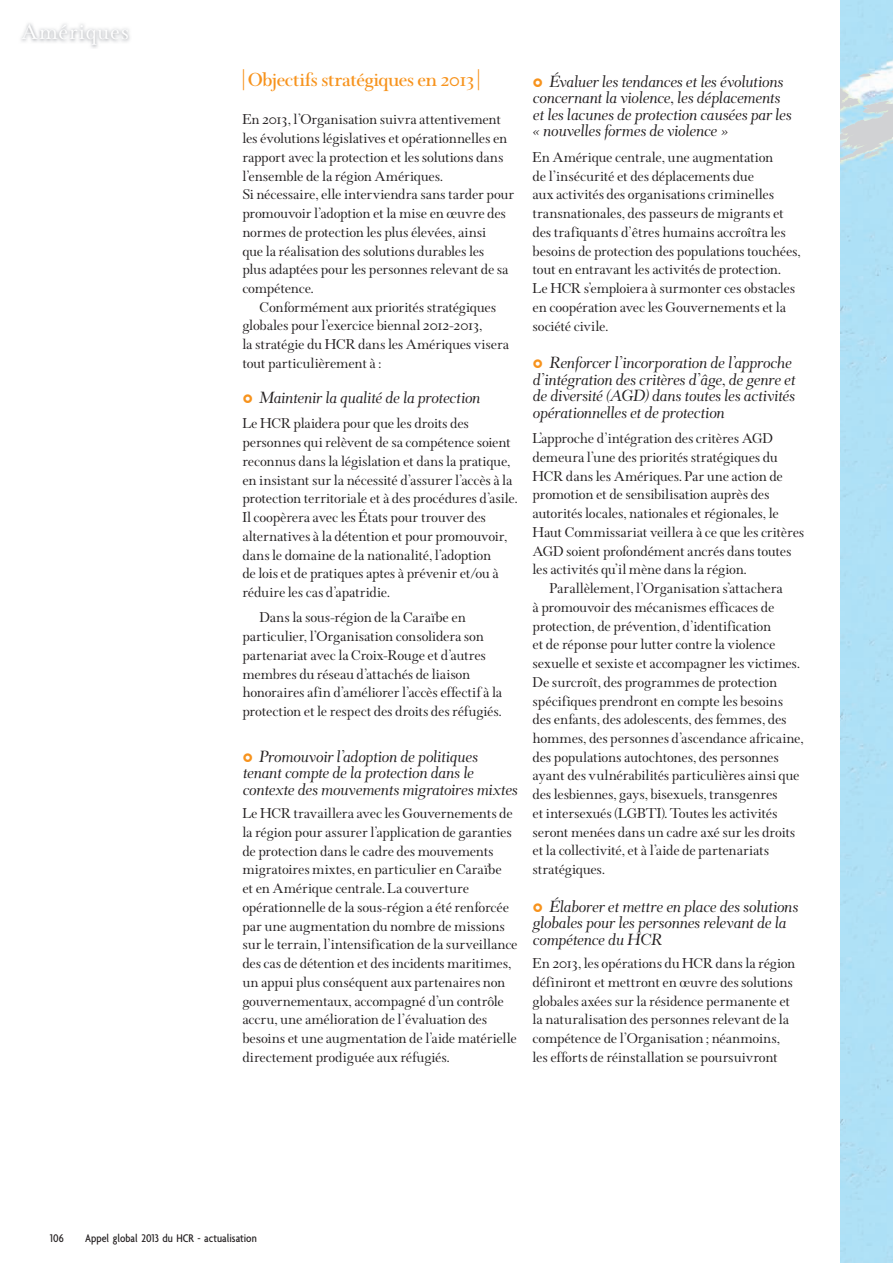
<style>
.page{position:relative;width:893px;height:1263px;background:#fff}
.page>*{position:absolute;margin:0;border:0;box-sizing:border-box;transform-origin:0 0}
.t1{font:24px "Wessex";letter-spacing:.025em;color:#fff}
.t2{font:600 21px "Wessex";letter-spacing:-.03em;color:#f7931d}
.t3{font:italic 18px/16.5px "Wessex";letter-spacing:-.02em;color:#231f20}
.t4{font:15.75px/18.8px "Wessex";letter-spacing:-.02em;color:#231f20}
.t5{font:500 condensed 12px "Agenda";color:#231f20}
</style>
<div class="page">
<svg style="left:840px;top:74px;width:53px;height:96px;background:#cbdfe7"></svg>
<img style="left:21px;top:23px;width:109px;height:25px">
<h1 class="t1" style="left:21px;top:19px;width:109px">Amériques</h1>
<h2 class="t2" style="left:242px;top:68px;width:239px">| Objectifs stratégiques en 2013 |</h2>
<p class="t4" style="left:242px;top:110px;width:274px">En 2013, l’Organisation suivra attentivement les évolutions législatives et opérationnelles en rapport avec la protection et les solutions dans l’ensemble de la région Amériques.<br>Si nécessaire, elle interviendra sans tarder pour promouvoir l’adoption et la mise en œuvre des normes de protection les plus élevées, ainsi<br>que la réalisation des solutions durables les<br>plus adaptées pour les personnes relevant de sa compétence.</p>
<p class="t4" style="left:242px;top:298px;width:268px;text-indent:17px">Conformément aux priorités stratégiques globales pour l’exercice biennal 2012-2013,<br>la stratégie du HCR dans les Amériques visera tout particulièrement à :</p>
<p class="t3" style="left:259px;top:390px;width:223px">Maintenir la qualité de la protection</p>
<p class="t4" style="left:242px;top:414px;width:277px">Le HCR plaidera pour que les droits des personnes qui relèvent de sa compétence soient reconnus dans la législation et dans la pratique, en insistant sur la nécessité d’assurer l’accès à la protection territoriale et à des procédures d’asile.<br>Il coopèrera avec les États pour trouver des alternatives à la détention et pour promouvoir, dans le domaine de la nationalité, l’adoption<br>de lois et de pratiques aptes à prévenir et/ou à réduire les cas d’apatridie.</p>
<p class="t4" style="left:242px;top:608px;width:261px;text-indent:17px">Dans la sous-région de la Caraïbe en particulier, l’Organisation consolidera son partenariat avec la Croix-Rouge et d’autres membres du réseau d’attachés de liaison honoraires afin d’améliorer l’accès effectif à la protection et le respect des droits des réfugiés.</p>
<p class="t3" style="left:242px;top:748px;width:277px;text-indent:17px">Promouvoir l’adoption de politiques tenant compte de la protection dans le contexte des mouvements migratoires mixtes</p>
<p class="t4" style="left:242px;top:804px;width:277px">Le HCR travaillera avec les Gouvernements de la région pour assurer l’application de garanties de protection dans le cadre des mouvements migratoires mixtes, en particulier en Caraïbe<br>et en Amérique centrale. La couverture opérationnelle de la sous-région a été renforcée par une augmentation du nombre de missions sur le terrain, l’intensification de la surveillance des cas de détention et des incidents maritimes, un appui plus conséquent aux partenaires non gouvernementaux, accompagné d’un contrôle accru, une amélioration de l’évaluation des besoins et une augmentation de l’aide matérielle directement prodiguée aux réfugiés.</p>
<p class="t3" style="left:533px;top:73px;width:261px;text-indent:17px">Évaluer les tendances et les évolutions concernant la violence, les déplacements et les lacunes de protection causées par les « nouvelles formes de violence »</p>
<p class="t4" style="left:533px;top:148px;width:270px">En Amérique centrale, une augmentation<br>de l’insécurité et des déplacements due<br>aux activités des organisations criminelles transnationales, des passeurs de migrants et des trafiquants d’êtres humains accroîtra les besoins de protection des populations touchées, tout en entravant les activités de protection.<br>Le HCR s’emploiera à surmonter ces obstacles en coopération avec les Gouvernements et la société civile.</p>
<p class="t3" style="left:533px;top:355px;width:264px;text-indent:17px">Renforcer l’incorporation de l’approche d’intégration des critères d’âge, de genre et de diversité (AGD) dans toutes les activités opérationnelles et de protection</p>
<p class="t4" style="left:533px;top:429px;width:273px">L’approche d’intégration des critères AGD demeura l’une des priorités stratégiques du HCR dans les Amériques. Par une action de promotion et de sensibilisation auprès des autorités locales, nationales et régionales, le Haut Commissariat veillera à ce que les critères AGD soient profondément ancrés dans toutes les activités qu’il mène dans la région.</p>
<p class="t4" style="left:533px;top:579px;width:273px;text-indent:17px">Parallèlement, l’Organisation s’attachera<br>à promouvoir des mécanismes efficaces de protection, de prévention, d’identification<br>et de réponse pour lutter contre la violence sexuelle et sexiste et accompagner les victimes.<br>De surcroît, des programmes de protection spécifiques prendront en compte les besoins des enfants, des adolescents, des femmes, des hommes, des personnes d’ascendance africaine, des populations autochtones, des personnes ayant des vulnérabilités particulières ainsi que des lesbiennes, gays, bisexuels, transgenres<br>et intersexués (LGBTI). Toutes les activités seront menées dans un cadre axé sur les droits et la collectivité, et à l’aide de partenariats stratégiques.</p>
<p class="t3" style="left:533px;top:898px;width:267px;text-indent:17px">Élaborer et mettre en place des solutions globales pour les personnes relevant de la compétence du HCR</p>
<p class="t4" style="left:533px;top:954px;width:264px">En 2013, les opérations du HCR dans la région définiront et mettront en œuvre des solutions globales axées sur la résidence permanente et la naturalisation des personnes relevant de la compétence de l’Organisation ; néanmoins, les efforts de réinstallation se poursuivront</p>
<p class="t5" style="left:50px;top:1231px;width:15px">106</p>
<p class="t5" style="left:85px;top:1231px;width:173px">Appel global 2013 du HCR - actualisation</p>
</div>
